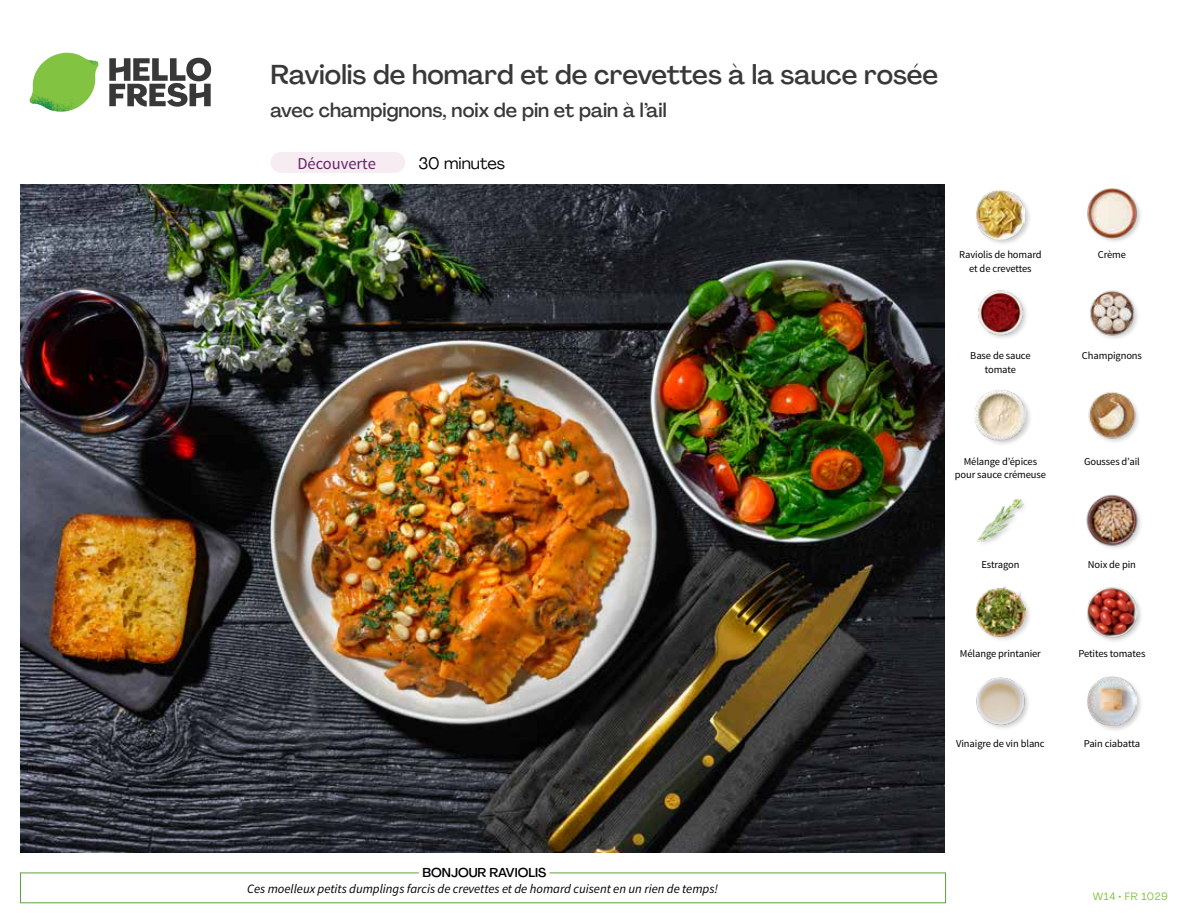
<style>
.page{position:relative;width:1188px;height:918px;background:#fff}
.page>*{position:absolute;margin:0;border:0;box-sizing:border-box;transform-origin:0 0}
.t1{font:500 27px "Agrandir";letter-spacing:-.005em;color:#383839}
.t2{font:500 19.5px "Agrandir";color:#383839}
.t3{font:16.5px "Source Sans Pro";color:#682369}
.t4{font:16.5px "Agrandir";color:#000}
.t5{font:italic 12.75px "Source Sans Pro";color:#000}
.t6{font:500 12.75px "Agrandir";color:#000}
.t7{font:10.5px/13.5px "Source Sans Pro";letter-spacing:-.01em;color:#000;text-align:center}
.t8{font:10.5px "Agrandir";letter-spacing:.05em;color:#82c341}
</style>
<div class="page">
<svg style="left:109px;top:57px;width:102px;height:50px"></svg>
<svg style="left:34px;top:53px;width:62px;height:40px"></svg>
<img style="left:67px;top:53px;width:32px;height:26px">
<img style="left:33px;top:75px;width:59px;height:11px">
<img style="left:29px;top:79px;width:61px;height:33px">
<img style="left:65px;top:86px;width:27px;height:25px">
<div style="left:20px;top:873px;width:926px;height:30px;border:1px solid #609f43"></div>
<div style="left:419px;top:865px;width:131px;height:15px;background:#fff"></div>
<img style="left:21px;top:184px;width:924px;height:668px">
<div style="left:271px;top:152px;width:134px;height:21px;background:#f6ecf1;border-radius:10px"></div>
<div style="left:1086px;top:675px;width:58px;height:58px;background:#000;opacity:.2"></div>
<img style="left:1087px;top:676px;width:50px;height:50px">
<img style="left:976px;top:677px;width:53px;height:51px">
<div style="left:1085px;top:586px;width:59px;height:58px;background:#000;opacity:.2"></div>
<img style="left:1087px;top:587px;width:50px;height:50px">
<div style="left:974px;top:586px;width:58px;height:57px;background:#000;opacity:.2"></div>
<img style="left:975px;top:587px;width:51px;height:50px">
<img style="left:1086px;top:494px;width:55px;height:55px">
<img style="left:977px;top:498px;width:47px;height:46px">
<img style="left:1088px;top:392px;width:51px;height:50px">
<div style="left:974px;top:388px;width:59px;height:59px;background:#000;opacity:.2"></div>
<img style="left:975px;top:390px;width:51px;height:51px">
<img style="left:1090px;top:290px;width:48px;height:49px">
<img style="left:978px;top:290px;width:49px;height:48px">
<img style="left:1087px;top:188px;width:54px;height:53px">
<div style="left:975px;top:190px;width:57px;height:57px;background:#000;opacity:.2"></div>
<img style="left:976px;top:191px;width:49px;height:48px">
<h1 class="t1" style="left:271px;top:58px;width:669px">Raviolis de homard et de crevettes à la sauce rosée</h1>
<h2 class="t2" style="left:271px;top:98px;width:398px">avec champignons, noix de pin et pain à l’ail</h2>
<h3 class="t4" style="left:418px;top:153px;width:88px">30 minutes</h3>
<h3 class="t3" style="left:297px;top:153px;width:80px">Découverte</h3>
<p class="t7" style="left:959px;top:248px;width:84px">Raviolis de homard et de crevettes</p>
<p class="t7" style="left:970px;top:349px;width:62px">Base de sauce tomate</p>
<p class="t7" style="left:1098px;top:248px;width:30px">Crème</p>
<p class="t7" style="left:1082px;top:349px;width:62px">Champignons</p>
<p class="t7" style="left:955px;top:455px;width:93px">Mélange d’épices pour sauce crémeuse</p>
<p class="t7" style="left:1084px;top:455px;width:57px">Gousses d’ail</p>
<p class="t7" style="left:981px;top:558px;width:40px">Estragon</p>
<p class="t7" style="left:1088px;top:558px;width:50px">Noix de pin</p>
<p class="t7" style="left:960px;top:647px;width:82px">Mélange printanier</p>
<p class="t7" style="left:1079px;top:647px;width:68px">Petites tomates</p>
<p class="t7" style="left:956px;top:737px;width:90px">Vinaigre de vin blanc</p>
<p class="t7" style="left:1084px;top:737px;width:58px">Pain ciabatta</p>
<p class="t6" style="left:423px;top:864px;width:125px">BONJOUR RAVIOLIS</p>
<p class="t5" style="left:247px;top:881px;width:473px">Ces moelleux petits dumplings farcis de crevettes et de homard cuisent en un rien de temps!</p>
<p class="t8" style="left:1093px;top:890px;width:76px">W14 • FR 1029</p>
</div>
